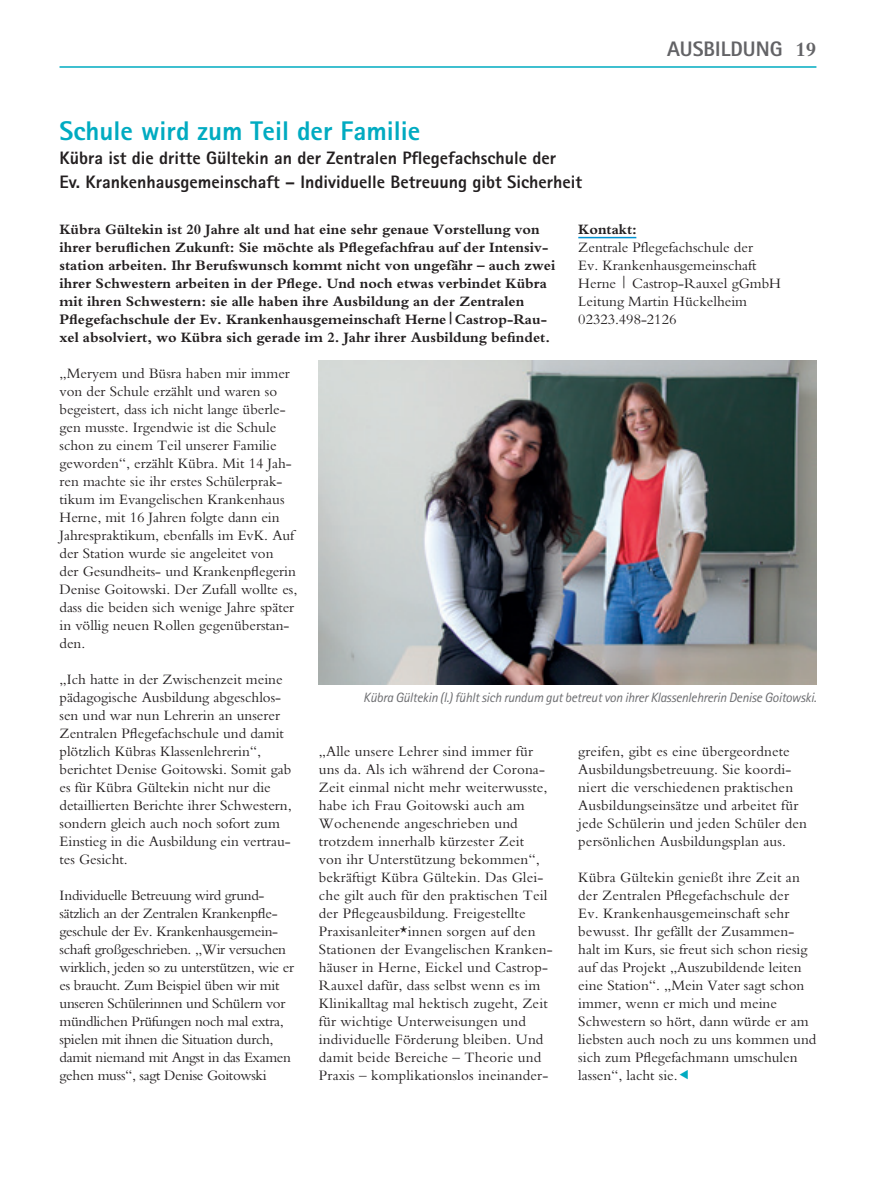
<style>
.page{position:relative;width:893px;height:1191px;background:#fff}
.page>*{position:absolute;margin:0;border:0;box-sizing:border-box;transform-origin:0 0}
.t1{font:800 27px "Rotis Sans Serif";color:#00abc1}
.t2{font:800 21px "Rotis Sans Serif";color:#636366}
.t3{font:700 21px "M Bembo";color:#636366}
.t4{font:800 18px/24px "Rotis Sans Serif";color:#231f20}
.t5{font:15px/18px "M Bembo";color:#231f20}
.t6{font:700 15px/18px "M Bembo";color:#231f20}
.t7{font:15px/18px "M Bembo";letter-spacing:-.02em;color:#231f20}
.t8{font:italic 13.5px "Rotis Sans Serif";letter-spacing:-.02em;color:#6c6d70}
</style>
<div class="page">
<hr style="left:60px;top:66px;width:756px;height:2px;background:#00abc1">
<hr style="left:578px;top:237px;width:58px;height:1px;background:#0092d2">
<img style="left:319px;top:360px;width:497px;height:324px">
<p class="t2" style="left:667px;top:36px;width:117px">AUSBILDUNG</p>
<p class="t3" style="left:795px;top:38px;width:22px">19</p>
<p class="t1" style="left:60px;top:114px;width:362px">Schule wird zum Teil der Familie</p>
<p class="t4" style="left:60px;top:146px;width:524px">Kübra ist die dritte Gültekin an der Zentralen Pflegefachschule der<br>Ev. Krankenhausgemeinschaft – Individuelle Betreuung gibt Sicherheit</p>
<p class="t6" style="left:60px;top:220px;width:497px">Kübra Gültekin ist 20 Jahre alt und hat eine sehr genaue Vorstellung von ihrer beruflichen Zukunft: Sie möchte als Pflegefachfrau auf der Intensiv&shy;station arbeiten. Ihr Berufswunsch kommt nicht von ungefähr – auch zwei ihrer Schwestern arbeiten in der Pflege. Und noch etwas verbindet Kübra mit ihren Schwestern: sie alle haben ihre Ausbildung an der Zentralen Pflegefachschule der Ev. Krankenhausgemeinschaft Herne|Castrop-Rau&shy;xel absolviert, wo Kübra sich gerade im 2. Jahr ihrer Ausbildung befindet.</p>
<p class="t5" style="left:60px;top:364px;width:239px">„Meryem und Büsra haben mir immer von der Schule erzählt und waren so begeistert, dass ich nicht lange überle&shy;gen musste. Irgendwie ist die Schule schon zu einem Teil unserer Familie geworden“, erzählt Kübra. Mit 14 Jah&shy;ren machte sie ihr erstes Schülerprak&shy;tikum im Evangelischen Krankenhaus Herne, mit 16 Jahren folgte dann ein Jahrespraktikum, ebenfalls im EvK. Auf der Station wurde sie angeleitet von<br>der Gesundheits- und Krankenpflegerin Denise Goitowski. Der Zufall wollte es, dass die beiden sich wenige Jahre später in völlig neuen Rollen gegenüberstan&shy;den.</p>
<p class="t5" style="left:60px;top:670px;width:234px">„Ich hatte in der Zwischenzeit meine pädagogische Ausbildung abgeschlos&shy;sen und war nun Lehrerin an unserer Zentralen Pflegefachschule und damit plötzlich Kübras Klassenlehrerin“, berichtet Denise Goitowski. Somit gab es für Kübra Gültekin nicht nur die detaillierten Berichte ihrer Schwestern, sondern gleich auch noch sofort zum Einstieg in die Ausbildung ein vertrau&shy;tes Gesicht.</p>
<p class="t7" style="left:60px;top:886px;width:236px">Individuelle Betreuung wird grund&shy;sätzlich an der Zentralen Krankenpfle&shy;geschule der Ev. Krankenhausgemein&shy;schaft großgeschrieben. „Wir versuchen wirklich, jeden so zu unterstützen, wie er es braucht. Zum Beispiel üben wir mit unseren Schülerinnen und Schülern vor mündlichen Prüfungen noch mal extra, spielen mit ihnen die Situation durch, damit niemand mit Angst in das Examen gehen muss“, sagt Denise Goitowski</p>
<p class="t6" style="left:578px;top:220px;width:60px">Kontakt:</p>
<p class="t5" style="left:578px;top:238px;width:176px">Zentrale Pflegefachschule der</p>
<p class="t5" style="left:578px;top:256px;width:204px">Ev. Krankenhausgemeinschaft<br>Herne | Castrop-Rauxel gGmbH</p>
<p class="t5" style="left:578px;top:292px;width:170px">Leitung Martin Hückelheim</p>
<p class="t5" style="left:578px;top:310px;width:100px">02323.498-2126</p>
<p class="t8" style="left:363px;top:689px;width:455px">Kübra Gültekin (l.) fühlt sich rundum gut betreut von ihrer Klassenlehrerin Denise Goitowski.</p>
<p class="t5" style="left:319px;top:742px;width:235px">„Alle unsere Lehrer sind immer für uns da. Als ich während der Corona-Zeit einmal nicht mehr weiterwusste, habe ich Frau Goitowski auch am Wochenende angeschrieben und trotzdem innerhalb kürzester Zeit<br>von ihr Unterstützung bekommen“, bekräftigt Kübra Gültekin. Das Glei&shy;che gilt auch für den praktischen Teil der Pflegeausbildung. Freigestellte Praxisanleiter*innen sorgen auf den Stationen der Evangelischen Kranken&shy;häuser in Herne, Eickel und Castrop-Rauxel dafür, dass selbst wenn es im Klinikalltag mal hektisch zugeht, Zeit für wichtige Unterweisungen und individuelle Förderung bleiben. Und damit beide Bereiche – Theorie und Praxis – komplikationslos ineinander-</p>
<p class="t5" style="left:578px;top:742px;width:230px">greifen, gibt es eine übergeordnete Ausbildungsbetreuung. Sie koordi&shy;niert die verschiedenen praktischen Ausbildungseinsätze und arbeitet für jede Schülerin und jeden Schüler den persönlichen Ausbildungsplan aus.</p>
<p class="t5" style="left:578px;top:868px;width:240px">Kübra Gültekin genießt ihre Zeit an der Zentralen Pflegefachschule der<br>Ev. Krankenhausgemeinschaft sehr bewusst. Ihr gefällt der Zusammen&shy;halt im Kurs, sie freut sich schon riesig auf das Projekt „Auszubildende leiten eine Station“. „Mein Vater sagt schon immer, wenn er mich und meine Schwestern so hört, dann würde er am liebsten auch noch zu uns kommen und sich zum Pflegefachmann umschulen lassen“, lacht sie.</p>
</div>
